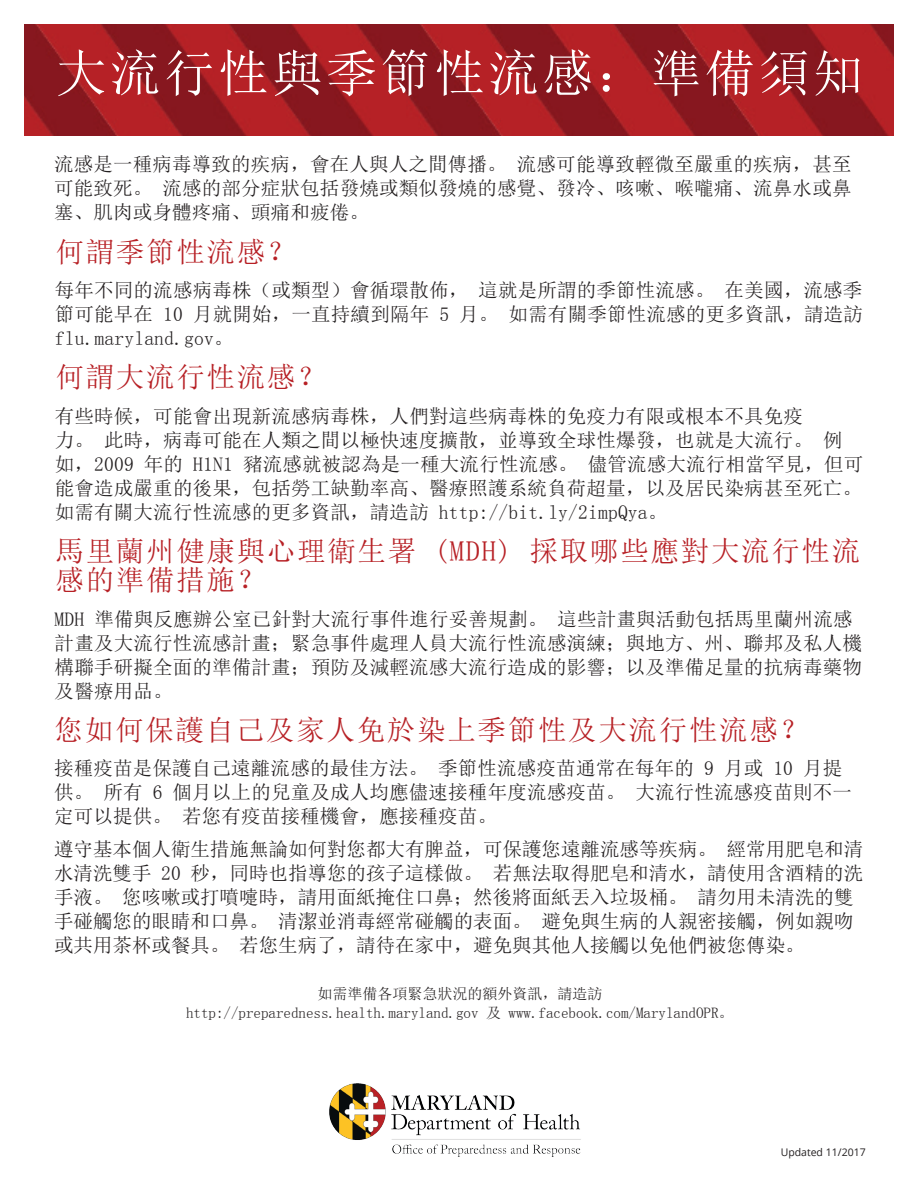
<style>
.page{position:relative;width:918px;height:1188px;background:#fff}
.page>*{position:absolute;margin:0;border:0;box-sizing:border-box;transform-origin:0 0}
.t1{font:51px "Sim Sun";letter-spacing:.06em;color:#fff}
.t2{font:28.5px/28.5px "Sim Sun";letter-spacing:.06em;color:#b72025}
.t3{font:19.5px/24px "Sim Sun";letter-spacing:.01em;color:#231f20}
.t4{font:15px/19.5px "Sim Sun";color:#231f20;text-align:center}
.t5{font:10.5px "Open Sans";color:#231f20}
</style>
<div class="page">
<img style="left:25px;top:24px;width:868px;height:112px">
<img style="left:329px;top:1083px;width:252px;height:74px">
<p class="t1" style="left:56px;top:47px;width:809px">大流行性與季節性流感：準備須知</p>
<p class="t3" style="left:54px;top:152px;width:799px;text-align:justify">流感是一種病毒導致的疾病，會在人與人之間傳播。 流感可能導致輕微至嚴重的疾病，甚至可能致死。 流感的部分症狀包括發燒或類似發燒的感覺、發冷、咳嗽、喉嚨痛、流鼻水或鼻塞、肌肉或身體疼痛、頭痛和疲倦。</p>
<p class="t2" style="left:56px;top:237px;width:241px">何謂季節性流感？</p>
<p class="t3" style="left:55px;top:278px;width:810px;text-align:justify">每年不同的流感病毒株（或類型）會循環散佈， 這就是所謂的季節性流感。 在美國，流感季節可能早在 10 月就開始，一直持續到隔年 5 月。 如需有關季節性流感的更多資訊，請造訪flu.maryland.gov。</p>
<p class="t2" style="left:56px;top:363px;width:272px">何謂大流行性流感？</p>
<p class="t3" style="left:55px;top:404px;width:810px">有些時候，可能會出現新流感病毒株，人們對這些病毒株的免疫力有限或根本不具免疫<br>力。 此時，病毒可能在人類之間以極快速度擴散，並導致全球性爆發，也就是大流行。 例如，2009 年的 H1N1 豬流感就被認為是一種大流行性流感。 儘管流感大流行相當罕見，但可能會造成嚴重的後果，包括勞工缺勤率高、醫療照護系統負荷超量，以及居民染病甚至死亡。如需有關大流行性流感的更多資訊，請造訪 http://bit.ly/2impQya。</p>
<p class="t2" style="left:56px;top:537px;width:806px">馬里蘭州健康與心理衛生署 (MDH) 採取哪些應對大流行性流感的準備措施？</p>
<p class="t3" style="left:55px;top:607px;width:809px">MDH 準備與反應辦公室已針對大流行事件進行妥善規劃。 這些計畫與活動包括馬里蘭州流感計畫及大流行性流感計畫；緊急事件處理人員大流行性流感演練；與地方、州、聯邦及私人機構聯手研擬全面的準備計畫；預防及減輕流感大流行造成的影響；以及準備足量的抗病毒藥物及醫療用品。</p>
<p class="t2" style="left:55px;top:715px;width:755px">您如何保護自己及家人免於染上季節性及大流行性流感？</p>
<p class="t3" style="left:54px;top:757px;width:799px">接種疫苗是保護自己遠離流感的最佳方法。 季節性流感疫苗通常在每年的 9 月或 10 月提供。 所有 6 個月以上的兒童及成人均應儘速接種年度流感疫苗。 大流行性流感疫苗則不一定可以提供。 若您有疫苗接種機會，應接種疫苗。</p>
<p class="t3" style="left:54px;top:838px;width:811px">遵守基本個人衛生措施無論如何對您都大有脾益，可保護您遠離流感等疾病。 經常用肥皂和清水清洗雙手 20 秒，同時也指導您的孩子這樣做。 若無法取得肥皂和清水，請使用含酒精的洗手液。 您咳嗽或打噴嚏時，請用面紙掩住口鼻；然後將面紙丟入垃圾桶。 請勿用未清洗的雙手碰觸您的眼睛和口鼻。 清潔並消毒經常碰觸的表面。 避免與生病的人親密接觸，例如親吻或共用茶杯或餐具。 若您生病了，請待在家中，避免與其他人接觸以免他們被您傳染。</p>
<p class="t4" style="left:186px;top:984px;width:549px">如需準備各項緊急狀況的額外資訊，請造訪http://preparedness.health.maryland.gov 及 www.facebook.com/MarylandOPR。</p>
<p class="t5" style="left:781px;top:1145px;width:87px">Updated 11/2017</p>
</div>
